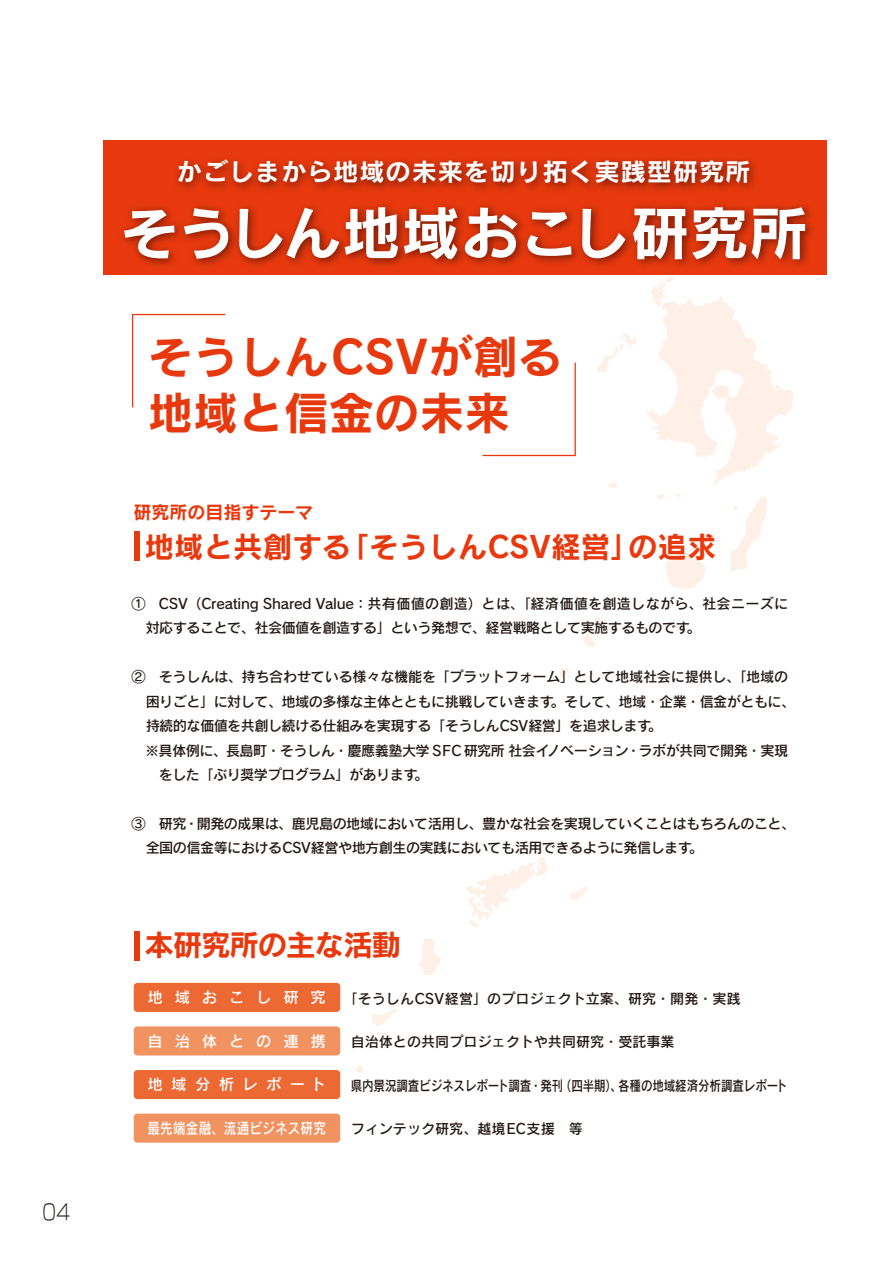
<style>
.page{position:relative;width:893px;height:1263px;background:#fff}
.page>*{position:absolute;margin:0;border:0;box-sizing:border-box;transform-origin:0 0}
.t1{font:57.75px "Rodin Pro B";color:#fff}
.t2{font:45.3px/56.2px "Rodin Pro B";color:#e8390e}
.t3{font:29.55px "Rodin Pro B";color:#e8390e}
.t4{font:29.55px "Rodin Pro B";letter-spacing:-.04em;color:#e8390e}
.t5{font:24.75px "Rodin Pro B";letter-spacing:.03em;color:#fff}
.t6{font:21.3px "New Rodin Pro L";color:#231916;scale:.8 1}
.t7{font:18px "Rodin Pro B";color:#e8390e}
.t8{font:15.3px "Rodin Pro DB";letter-spacing:.015em;color:#fff;scale:.82 1}
.t9{font:15.3px "Rodin Pro DB";letter-spacing:.545em;color:#fff}
.t10{font:15.3px "Rodin Pro DB";letter-spacing:.77em;color:#fff}
.t11{font:14.1px/24.5px "Rodin Pro DB";letter-spacing:-.04em;color:#231916}
.t12{font:14.1px/24.5px "Rodin Pro DB";letter-spacing:-.02em;color:#231916}
.t13{font:14.1px "Rodin Pro DB";color:#231916}
.t14{font:14.1px "Rodin Pro DB";letter-spacing:-.01em;color:#231916;scale:.82 1}
.s1{font-size:15.3px;color:#fff}
</style>
<div class="page">
<svg style="left:104px;top:140px;width:723px;height:135px;background:#dc350d"></svg>
<img style="left:122px;top:204px;width:691px;height:62px">
<svg style="left:131px;top:313px;width:95px;height:95px"></svg>
<svg style="left:482px;top:362px;width:94px;height:95px"></svg>
<svg style="left:666px;top:551px;width:40px;height:38px"></svg>
<svg style="left:636px;top:547px;width:16px;height:12px"></svg>
<svg style="left:594px;top:617px;width:6px;height:9px"></svg>
<svg style="left:609px;top:482px;width:8px;height:6px"></svg>
<svg style="left:657px;top:494px;width:8px;height:5px"></svg>
<svg style="left:484px;top:726px;width:4px;height:5px"></svg>
<svg style="left:731px;top:496px;width:36px;height:76px"></svg>
<svg style="left:543px;top:696px;width:5px;height:5px"></svg>
<svg style="left:559px;top:667px;width:10px;height:11px"></svg>
<svg style="left:583px;top:634px;width:12px;height:13px"></svg>
<svg style="left:597px;top:333px;width:40px;height:39px"></svg>
<svg style="left:418px;top:938px;width:23px;height:37px"></svg>
<svg style="left:570px;top:886px;width:17px;height:14px"></svg>
<svg style="left:466px;top:857px;width:82px;height:71px"></svg>
<svg style="left:372px;top:1008px;width:25px;height:18px"></svg>
<svg style="left:354px;top:1065px;width:9px;height:8px"></svg>
<svg style="left:645px;top:277px;width:149px;height:208px"></svg>
<div style="left:134px;top:532px;width:5px;height:29px;background:#e8390e"></div>
<div style="left:134px;top:983px;width:206px;height:29px;background:#ec6934;border-radius:4px"></div>
<div style="left:134px;top:932px;width:5px;height:29px;background:#e8390e"></div>
<div style="left:134px;top:1026px;width:206px;height:29px;background:#f19261;border-radius:4px"></div>
<div style="left:134px;top:1070px;width:206px;height:29px;background:#ec6934;border-radius:4px"></div>
<div style="left:134px;top:1113px;width:206px;height:29px;background:#f19261;border-radius:4px"></div>
<h3 class="t6" style="left:43px;top:1194px;width:36px">04</h3>
<h3 class="t5" style="left:177px;top:155px;width:575px">かごしまから地域の未来を切り拓く実践型研究所</h3>
<h1 class="t1" style="left:120px;top:194px;width:690px">そうしん地域おこし研究所</h1>
<h2 class="t2" style="left:148px;top:327px;width:417px">そうしんCSVが創る地域と信金の未来</h2>
<p class="t7" style="left:133px;top:500px;width:181px">研究所の目指すテーマ</p>
<h3 class="t3" style="left:145px;top:527px;width:574px">地域と共創する「そうしんCSV経営」の追求</h3>
<p class="t12" style="left:146px;top:591px;width:644px;text-indent:-14px">①　CSV（Creating Shared Value：共有価値の創造）とは、「経済価値を創造しながら、社会ニーズに対応することで、社会価値を創造する」という発想で、経営戦略として実施するものです。</p>
<p class="t12" style="left:132px;top:664px;width:658px">②　そうしんは、持ち合わせている様々な機能を「プラットフォーム」として地域社会に提供し、「地域の</p>
<p class="t11" style="left:146px;top:688px;width:651px">困りごと」に対して、地域の多様な主体とともに挑戦していきます。そして、地域・企業・信金がともに、</p>
<p class="t11" style="left:146px;top:713px;width:518px">持続的な価値を共創し続ける仕組みを実現する「そうしんCSV経営」を追求します。</p>
<p class="t11" style="left:145px;top:737px;width:645px">※具体例に、長島町・そうしん・慶應義塾大学 SFC 研究所 社会イノベーション・ラボが共同で開発・実現</p>
<p class="t11" style="left:132px;top:762px;width:298px">　　をした「ぶり奨学プログラム」があります。</p>
<p class="t11" style="left:146px;top:811px;width:651px;text-indent:-14px">③　研究・開発の成果は、鹿児島の地域において活用し、豊かな社会を実現していくことはもちろんのこと、全国の信金等におけるCSV経営や地方創生の実践においても活用できるように発信します。</p>
<h3 class="t4" style="left:144px;top:925px;width:258px">本研究所の主な活動</h3>
<p class="t13" style="left:148px;top:989px;width:595px"><span class="s1">地 域 お こ し 研 究</span> 「そうしんCSV経営」のプロジェクト立案、研究・開発・実践</p>
<p class="t10" style="left:148px;top:1031px;width:180px">自治体との連携</p>
<p class="t13" style="left:351px;top:1032px;width:325px">自治体との共同プロジェクトや共同研究・受託事業</p>
<p class="t9" style="left:148px;top:1074px;width:180px">地域分析レポート</p>
<p class="t14" style="left:351px;top:1076px;width:534px">県内景況調査ビジネスレポート調査・発刊（四半期）、各種の地域経済分析調査レポート</p>
<p class="t8" style="left:148px;top:1118px;width:219px">最先端金融、流通ビジネス研究</p>
<p class="t13" style="left:351px;top:1120px;width:234px">フィンテック研究、越境EC支援　等</p>
</div>
